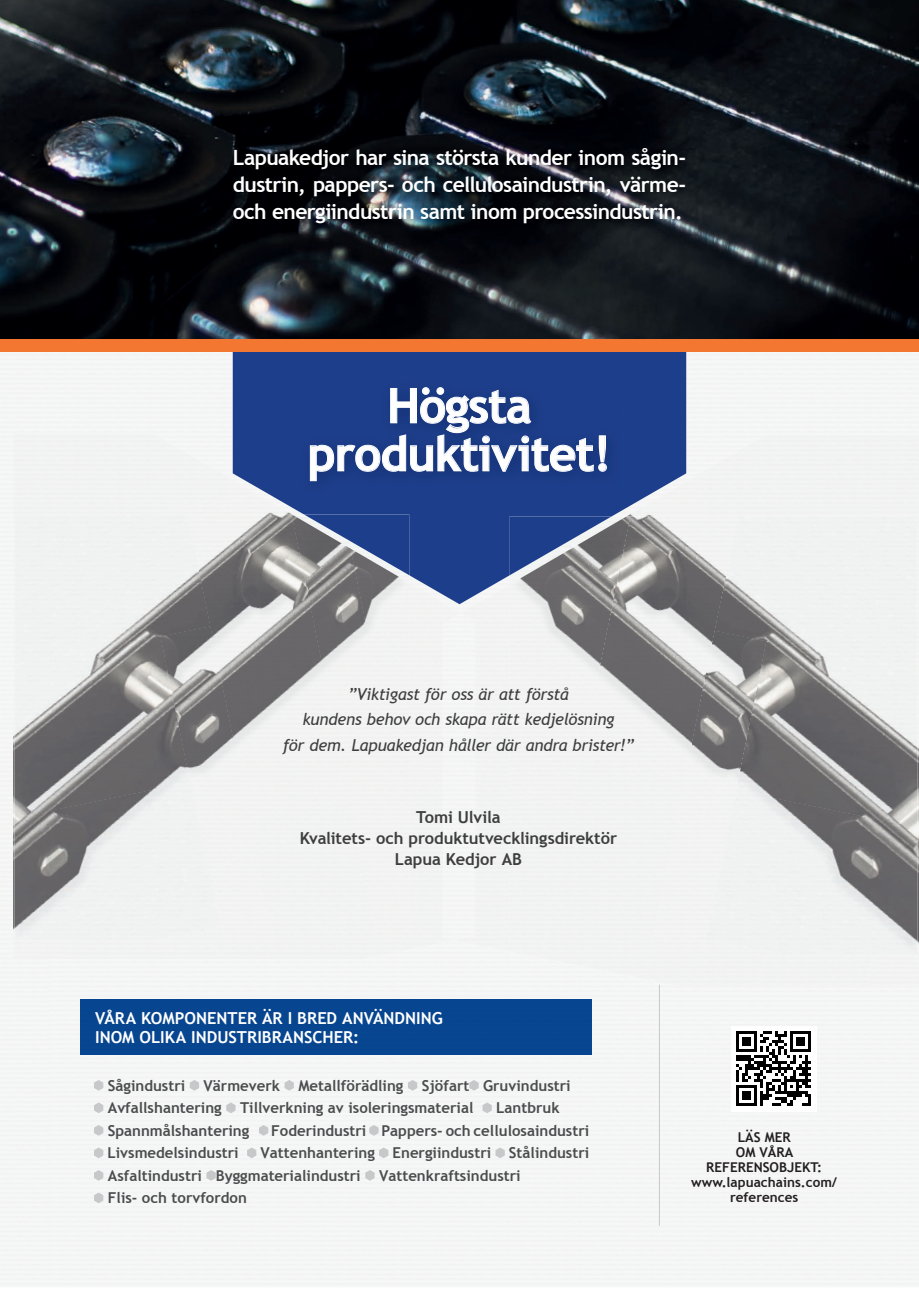
<style>
.page{position:relative;width:919px;height:1289px;background:#fff}
.page>*{position:absolute;margin:0;border:0;box-sizing:border-box;transform-origin:0 0}
.t1{font:700 48px/48px "Trebuchet MS";letter-spacing:-.02em;color:#fff;text-align:center}
.t2{font:700 21px/27px "Trebuchet MS";letter-spacing:-.03em;color:#fff;text-align:justify}
.t3{font:italic 16.5px/25.5px "Trebuchet MS";letter-spacing:-.015em;color:#3e3e3f;text-align:center}
.t4{font:700 16.5px/21px "Trebuchet MS";letter-spacing:-.005em;color:#3e3e3f;text-align:center}
.t5{font:700 16.5px/19.5px "Trebuchet MS";color:#fff}
.t6{font:700 15px/22.5px "Trebuchet MS";color:#4b4c4d}
.t7{font:700 13.5px/15px "Trebuchet MS";color:#231f20;text-align:center}
</style>
<div class="page">
<div style="left:686px;top:352px;width:232px;height:97px;background:#f4f5f5"></div>
<img style="left:686px;top:449px;width:11px;height:22px">
<div style="left:50px;top:946px;width:613px;height:341px;background:#f4f5f5"></div>
<div style="left:697px;top:435px;width:221px;height:108px;background:#f2f3f2"></div>
<img style="left:686px;top:471px;width:17px;height:45px">
<img style="left:917px;top:543px;width:1px;height:180px">
<div style="left:693px;top:499px;width:91px;height:17px;background:#f2f3f2"></div>
<div style="left:454px;top:636px;width:55px;height:313px;background:#f2f3f2"></div>
<div style="left:765px;top:953px;width:107px;height:32px;background:#f2f3f2"></div>
<div style="left:499px;top:898px;width:266px;height:87px;background:#f2f3f3"></div>
<div style="left:738px;top:516px;width:179px;height:125px;background:#f0f2f1"></div>
<img style="left:630px;top:516px;width:108px;height:242px">
<img style="left:509px;top:604px;width:121px;height:192px">
<img style="left:766px;top:641px;width:151px;height:149px">
<img style="left:648px;top:630px;width:118px;height:323px">
<img style="left:705px;top:790px;width:212px;height:163px">
<div style="left:541px;top:758px;width:143px;height:195px;background:#f2f3f2"></div>
<div style="left:509px;top:796px;width:62px;height:62px;background:#f2f3f2"></div>
<div style="left:509px;top:847px;width:52px;height:106px;background:#f2f3f2"></div>
<img style="left:702px;top:939px;width:73px;height:14px">
<svg style="left:736px;top:1031px;width:74px;height:74px"></svg>
<img style="left:233px;top:352px;width:453px;height:252px">
<img style="left:509px;top:516px;width:102px;height:59px">
<svg style="left:94px;top:1079px;width:9px;height:11px"></svg>
<svg style="left:190px;top:1079px;width:9px;height:11px"></svg>
<svg style="left:284px;top:1079px;width:10px;height:11px"></svg>
<svg style="left:408px;top:1079px;width:9px;height:11px"></svg>
<svg style="left:469px;top:1079px;width:9px;height:11px"></svg>
<svg style="left:94px;top:1102px;width:9px;height:11px"></svg>
<svg style="left:226px;top:1102px;width:9px;height:11px"></svg>
<svg style="left:482px;top:1102px;width:10px;height:11px"></svg>
<svg style="left:94px;top:1124px;width:9px;height:11px"></svg>
<svg style="left:259px;top:1124px;width:9px;height:11px"></svg>
<svg style="left:369px;top:1124px;width:9px;height:11px"></svg>
<svg style="left:94px;top:1147px;width:9px;height:11px"></svg>
<svg style="left:247px;top:1147px;width:9px;height:11px"></svg>
<svg style="left:379px;top:1147px;width:9px;height:11px"></svg>
<svg style="left:495px;top:1147px;width:9px;height:11px"></svg>
<svg style="left:94px;top:1169px;width:9px;height:11px"></svg>
<svg style="left:206px;top:1169px;width:10px;height:11px"></svg>
<svg style="left:365px;top:1169px;width:9px;height:11px"></svg>
<svg style="left:94px;top:1192px;width:9px;height:11px"></svg>
<div style="left:81px;top:999px;width:510px;height:55px;background:#074590"></div>
<hr style="left:659px;top:984px;width:1px;height:241px;background:#c7c8ca">
<div style="left:13px;top:433px;width:217px;height:108px;background:#f2f3f2"></div>
<img style="left:225px;top:475px;width:61px;height:39px">
<img style="left:13px;top:541px;width:1px;height:163px">
<div style="left:145px;top:497px;width:89px;height:17px;background:#f2f2f2"></div>
<svg style="left:284px;top:510px;width:8px;height:4px"></svg>
<div style="left:409px;top:583px;width:52px;height:196px;background:#f2f3f2"></div>
<img style="left:13px;top:704px;width:48px;height:254px">
<div style="left:61px;top:939px;width:155px;height:19px;background:#f2f3f2"></div>
<div style="left:375px;top:866px;width:50px;height:90px;background:#f2f3f2"></div>
<div style="left:216px;top:939px;width:159px;height:19px;background:#f2f3f2"></div>
<div style="left:443px;top:613px;width:32px;height:327px;background:#f4f5f5"></div>
<img style="left:14px;top:514px;width:173px;height:122px">
<img style="left:187px;top:514px;width:104px;height:286px">
<img style="left:291px;top:514px;width:118px;height:425px">
<img style="left:350px;top:548px;width:59px;height:290px">
<img style="left:14px;top:636px;width:146px;height:146px">
<img style="left:160px;top:626px;width:114px;height:313px">
<img style="left:14px;top:782px;width:206px;height:157px">
<div style="left:250px;top:800px;width:128px;height:139px;background:#f2f3f2"></div>
<img style="left:161px;top:927px;width:61px;height:12px">
<img style="left:0;top:0;width:918px;height:339px">
<img style="left:227px;top:142px;width:470px;height:93px">
<div style="left:0;top:339px;width:918px;height:13px;background:#f37730"></div>
<div style="left:299px;top:377px;width:324px;height:120px;background:#1d3e8b"></div>
<svg style="left:310px;top:387px;width:297px;height:94px;background:#2d4a8e"></svg>
<h2 class="t2" style="left:233px;top:144px;width:455px">Lapuakedjor har sina största kunder inom sågin&shy;dustrin, pappers- och cellulosaindustrin, värme&shy;och energiindustrin samt inom processindustrin.</h2>
<h1 class="t1" style="left:307px;top:382px;width:305px">Högsta produktivitet!</h1>
<p class="t3" style="left:283px;top:681px;width:353px">”Viktigast för oss är att förstå<br>kundens behov och skapa rätt kedjelösning<br>för dem. Lapuakedjan håller där andra brister!”</p>
<p class="t4" style="left:300px;top:806px;width:319px">Tomi Ulvila<br>Kvalitets- och produktutvecklingsdirektör<br>Lapua Kedjor AB</p>
<p class="t5" style="left:95px;top:1007px;width:349px">VÅRA KOMPONENTER ÄR I BRED ANVÄNDNING<br>INOM OLIKA INDUSTRIBRANSCHER:</p>
<p class="t6" style="left:108px;top:1074px;width:464px">Sågindustri Värmeverk Metallförädling Sjöfart Gruvindustri<br>Avfallshantering Tillverkning av isoleringsmaterial</p>
<p class="t6" style="left:496px;top:1096px;width:65px">Lantbruk</p>
<p class="t6" style="left:108px;top:1119px;width:143px">Spannmålshantering</p>
<p class="t6" style="left:271px;top:1119px;width:319px">Foderindustri Pappers- och cellulosaindustri</p>
<p class="t6" style="left:107px;top:1141px;width:133px">Livsmedelsindustri</p>
<p class="t6" style="left:108px;top:1141px;width:483px;text-indent:153px">Vattenhantering Energiindustri Stålindustri<br>Asfaltindustri Byggmaterialindustri Vattenkraftsindustri<br>Flis- och torvfordon</p>
<p class="t7" style="left:691px;top:1129px;width:147px">LÄS MER<br>OM VÅRA<br>REFERENSOBJEKT: www.lapuachains.com/ references</p>
</div>
